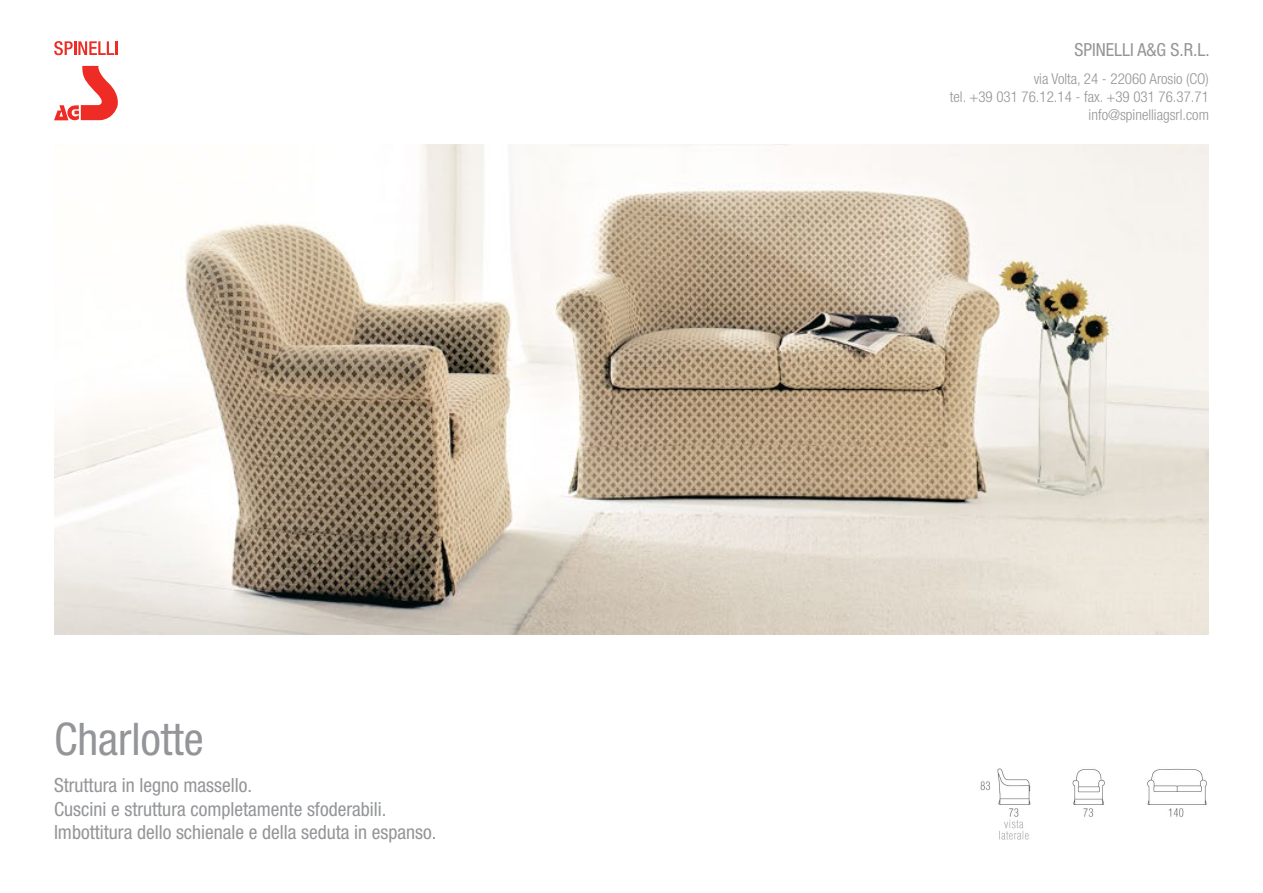
<style>
.page{position:relative;width:1263px;height:893px;background:#fff}
.page>*{position:absolute;margin:0;border:0;box-sizing:border-box;transform-origin:0 0}
.t1{font:condensed 45px "Helvetica Neue";color:#939598}
.t2{font:condensed 19.5px/23.4px "Helvetica Neue";color:#939598}
.t3{font:condensed 18px "Helvetica Neue";color:#939598}
.t4{font:300 condensed 15px/18px "Helvetica Neue";color:#939598;text-align:right}
</style>
<div class="page">
<svg style="left:54px;top:66px;width:64px;height:54px"></svg>
<svg style="left:54px;top:41px;width:60px;height:14px"></svg>
<hr style="left:115px;top:41px;width:3px;height:14px;background:#ee2b24">
<img style="left:54px;top:145px;width:1155px;height:490px">
<img style="left:980px;top:768px;width:227px;height:72px">
<h1 class="t1" style="left:54px;top:713px;width:151px">Charlotte</h1>
<p class="t2" style="left:54px;top:773px;width:384px">Struttura in legno massello.<br>Cuscini e struttura completamente sfoderabili.<br>Imbottitura dello schienale e della seduta in espanso.</p>
<p class="t3" style="left:1074px;top:39px;width:137px">SPINELLI A&amp;G S.R.L.</p>
<p class="t4" style="left:950px;top:70px;width:261px">via Volta, 24 - 22060 Arosio (CO)<br>tel. +39 031 76.12.14 - fax. +39 031 76.37.71 info@spinelliagsrl.com</p>
</div>
